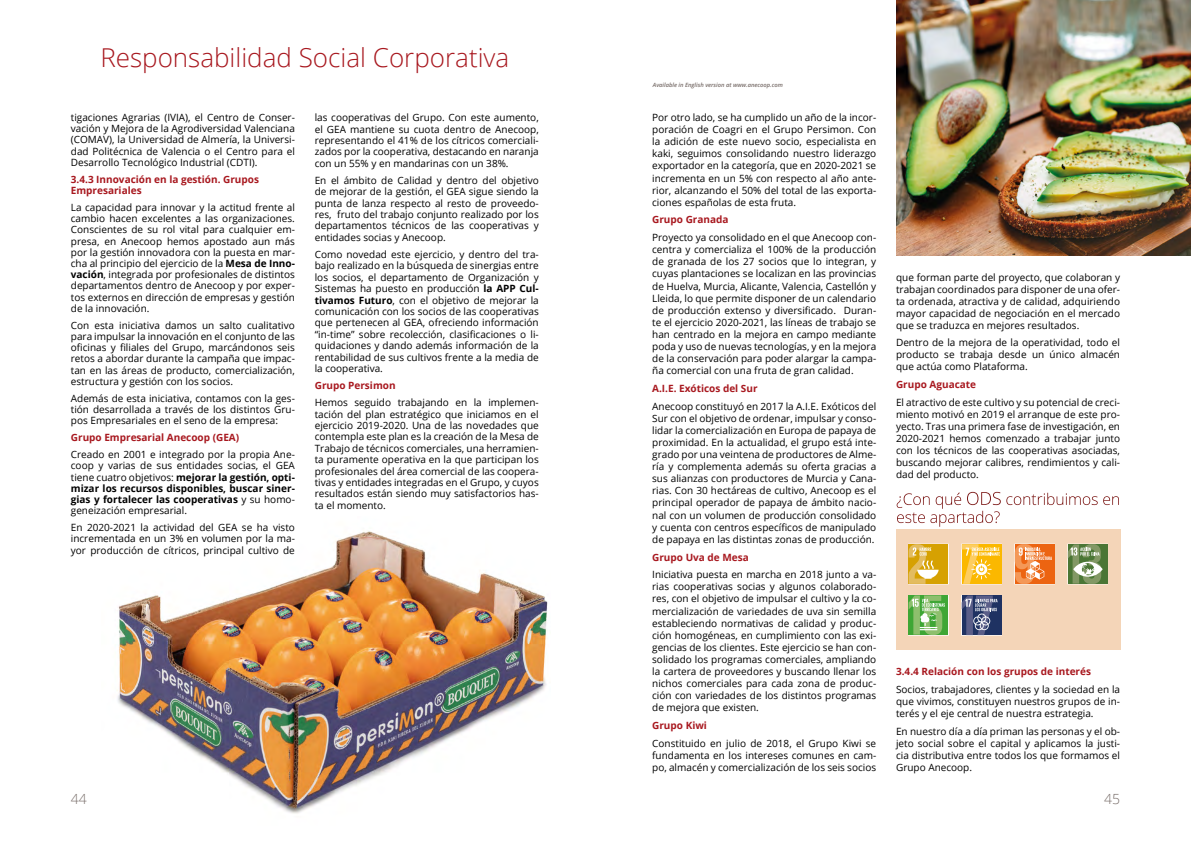
<style>
.page{position:relative;width:1191px;height:842px;background:#fff}
.page>*{position:absolute;margin:0;border:0;box-sizing:border-box;transform-origin:0 0}
.t1{font:300 26px "Open Sans";color:#a8181f}
.t2{font:300 14px "Open Sans";color:#776c68}
.t3{font:10px/12.1px "Open Sans";color:#000;text-align:justify}
.t4{font:700 10px/11.2px "Open Sans";color:#a8181f}
.t5{font:italic 600 5.8px "Open Sans";color:#776c68}
.s1{font-weight:700}
</style>
<div class="page">
<div style="left:896px;top:529px;width:224px;height:121px;background:#f4d5b8"></div>
<svg style="left:961px;top:544px;width:41px;height:40px"></svg>
<svg style="left:1067px;top:544px;width:41px;height:40px"></svg>
<svg style="left:908px;top:544px;width:40px;height:40px"></svg>
<svg style="left:908px;top:595px;width:40px;height:41px"></svg>
<svg style="left:1006px;top:493px;width:91px;height:12px"></svg>
<svg style="left:1103px;top:496px;width:16px;height:9px"></svg>
<svg style="left:896px;top:492px;width:104px;height:35px"></svg>
<svg style="left:1014px;top:544px;width:41px;height:40px"></svg>
<svg style="left:961px;top:595px;width:41px;height:41px"></svg>
<img style="left:896px;top:0;width:295px;height:255px">
<img style="left:117px;top:531px;width:431px;height:283px">
<h1 class="t1" style="left:100px;top:39px;width:410px">Responsabilidad Social Corporativa</h1>
<p class="t3" style="left:71px;top:112px;width:225px;line-height:11.2px">tigaciones Agrarias (IVIA), el Centro de Conser&shy;vación y Mejora de la Agrodiversidad Valenciana (COMAV), la Universidad de Almería, la Universi&shy;dad Politécnica de Valencia o el Centro para el Desarrollo Tecnológico Industrial (CDTI).</p>
<p class="t4" style="left:71px;top:173px;width:190px">3.4.3 Innovación en la gestión. Grupos<br>Empresariales</p>
<p class="t3" style="left:71px;top:201px;width:225px;line-height:11.2px">La capacidad para innovar y la actitud frente al cambio hacen excelentes a las organizaciones.<br>Conscientes de su rol vital para cualquier em&shy;presa, en Anecoop hemos apostado aun más por la gestión innovadora con la puesta en mar&shy;cha al principio del ejercicio de la <span class="s1">Mesa de Inno&shy;vación</span>, integrada por profesionales de distintos departamentos dentro de Anecoop y por exper&shy;tos externos en dirección de empresas y gestión de la innovación.</p>
<p class="t3" style="left:71px;top:319px;width:225px;line-height:11.2px">Con esta iniciativa damos un salto cualitativo para impulsar la innovación en el conjunto de las oficinas y filiales del Grupo, marcándonos seis retos a abordar durante la campaña que impac&shy;tan en las áreas de producto, comercialización, estructura y gestión con los socios.</p>
<p class="t3" style="left:71px;top:392px;width:225px;line-height:11.2px">Además de esta iniciativa, contamos con la ges&shy;tión desarrollada a través de los distintos Gru&shy;pos Empresariales en el seno de la empresa:</p>
<p class="t4" style="left:71px;top:432px;width:170px">Grupo Empresarial Anecoop (GEA)</p>
<p class="t3" style="left:71px;top:449px;width:225px;line-height:11.2px">Creado en 2001 e integrado por la propia Ane&shy;coop y varias de sus entidades socias, el GEA tiene cuatro objetivos: <span class="s1">mejorar la gestión, opti&shy;mizar los recursos disponibles, buscar siner&shy;gias y fortalecer las cooperativas</span> y su homo&shy;geneización empresarial.</p>
<p class="t3" style="left:71px;top:521px;width:225px;line-height:11.4px">En 2020-2021 la actividad del GEA se ha visto incrementada en un 3% en volumen por la ma&shy;yor producción de cítricos, principal cultivo de</p>
<p class="t3" style="left:315px;top:112px;width:225px;line-height:11.4px">las cooperativas del Grupo. Con este aumento, el GEA mantiene su cuota dentro de Anecoop, representando el 41% de los cítricos comerciali&shy;zados por la cooperativa, destacando en naranja con un 55% y en mandarinas con un 38%.</p>
<p class="t3" style="left:315px;top:174px;width:225px;line-height:11.4px">En el ámbito de Calidad y dentro del objetivo de mejorar de la gestión, el GEA sigue siendo la punta de lanza respecto al resto de proveedo&shy;res, fruto del trabajo conjunto realizado por los departamentos técnicos de las cooperativas y entidades socias y Anecoop.</p>
<p class="t3" style="left:315px;top:248px;width:225px;line-height:11.4px">Como novedad este ejercicio, y dentro del tra&shy;bajo realizado en la búsqueda de sinergias entre los socios, el departamento de Organización y Sistemas ha puesto en producción <span class="s1">la APP Cul&shy;tivamos Futuro</span>, con el objetivo de mejorar la comunicación con los socios de las cooperativas que pertenecen al GEA, ofreciendo información “in-time” sobre recolección, clasificaciones o li&shy;quidaciones y dando además información de la rentabilidad de sus cultivos frente a la media de la cooperativa.</p>
<p class="t4" style="left:315px;top:379px;width:82px">Grupo Persimon</p>
<p class="t3" style="left:315px;top:396px;width:225px;line-height:11.5px">Hemos seguido trabajando en la implemen&shy;tación del plan estratégico que iniciamos en el ejercicio 2019-2020. Una de las novedades que contempla este plan es la creación de la Mesa de Trabajo de técnicos comerciales, una herramien&shy;ta puramente operativa en la que participan los profesionales del área comercial de las coopera&shy;tivas y entidades integradas en el Grupo, y cuyos resultados están siendo muy satisfactorios has&shy;ta el momento.</p>
<p class="t5" style="left:653px;top:81px;width:132px">Available in English version at www.anecoop.com</p>
<p class="t3" style="left:652px;top:111px;width:225px">Por otro lado, se ha cumplido un año de la incor&shy;poración de Coagri en el Grupo Persimon. Con la adición de este nuevo socio, especialista en kaki, seguimos consolidando nuestro liderazgo exportador en la categoría, que en 2020-2021 se incrementa en un 5% con respecto al año ante&shy;rior, alcanzando el 50% del total de las exporta&shy;ciones españolas de esta fruta.</p>
<p class="t4" style="left:652px;top:214px;width:78px">Grupo Granada</p>
<p class="t3" style="left:652px;top:231px;width:225px">Proyecto ya consolidado en el que Anecoop con&shy;centra y comercializa el 100% de la producción de granada de los 27 socios que lo integran, y cuyas plantaciones se localizan en las provincias de Huelva, Murcia, Alicante, Valencia, Castellón y Lleida, lo que permite disponer de un calendario de producción extenso y diversificado. Duran&shy;te el ejercicio 2020-2021, las líneas de trabajo se han centrado en la mejora en campo mediante poda y uso de nuevas tecnologías, y en la mejora de la conservación para poder alargar la campa&shy;ña comercial con una fruta de gran calidad.</p>
<p class="t4" style="left:652px;top:382px;width:107px">A.I.E. Exóticos del Sur</p>
<p class="t3" style="left:652px;top:400px;width:225px">Anecoop constituyó en 2017 la A.I.E. Exóticos del Sur con el objetivo de ordenar, impulsar y conso&shy;lidar la comercialización en Europa de papaya de proximidad. En la actualidad, el grupo está inte&shy;grado por una veintena de productores de Alme&shy;ría y complementa además su oferta gracias a sus alianzas con productores de Murcia y Cana&shy;rias. Con 30 hectáreas de cultivo, Anecoop es el principal operador de papaya de ámbito nacio&shy;nal con un volumen de producción consolidado y cuenta con centros específicos de manipulado de papaya en las distintas zonas de producción.</p>
<p class="t4" style="left:652px;top:551px;width:98px">Grupo Uva de Mesa</p>
<p class="t3" style="left:652px;top:568px;width:225px">Iniciativa puesta en marcha en 2018 junto a va&shy;rias cooperativas socias y algunos colaborado&shy;res, con el objetivo de impulsar el cultivo y la co&shy;mercialización de variedades de uva sin semilla estableciendo normativas de calidad y produc&shy;ción homogéneas, en cumplimiento con las exi&shy;gencias de los clientes. Este ejercicio se han con&shy;solidado los programas comerciales, ampliando la cartera de proveedores y buscando llenar los nichos comerciales para cada zona de produc&shy;ción con variedades de los distintos programas de mejora que existen.</p>
<p class="t4" style="left:652px;top:719px;width:56px">Grupo Kiwi</p>
<p class="t3" style="left:652px;top:737px;width:225px">Constituido en julio de 2018, el Grupo Kiwi se fundamenta en los intereses comunes en cam&shy;po, almacén y comercialización de los seis socios</p>
<p class="t3" style="left:896px;top:271px;width:225px">que forman parte del proyecto, que colaboran y trabajan coordinados para disponer de una ofer&shy;ta ordenada, atractiva y de calidad, adquiriendo mayor capacidad de negociación en el mercado que se traduzca en mejores resultados.</p>
<p class="t3" style="left:896px;top:336px;width:225px">Dentro de la mejora de la operatividad, todo el producto se trabaja desde un único almacén que actúa como Plataforma.</p>
<p class="t4" style="left:896px;top:378px;width:82px">Grupo Aguacate</p>
<p class="t3" style="left:896px;top:396px;width:225px">El atractivo de este cultivo y su potencial de creci&shy;miento motivó en 2019 el arranque de este pro&shy;yecto. Tras una primera fase de investigación, en 2020-2021 hemos comenzado a trabajar junto con los técnicos de las cooperativas asociadas, buscando mejorar calibres, rendimientos y cali&shy;dad del producto.</p>
<p class="t4" style="left:896px;top:666px;width:196px">3.4.4 Relación con los grupos de interés</p>
<p class="t3" style="left:896px;top:683px;width:225px">Socios, trabajadores, clientes y la sociedad en la que vivimos, constituyen nuestros grupos de in&shy;terés y el eje central de nuestra estrategia.</p>
<p class="t3" style="left:896px;top:725px;width:225px">En nuestro día a día priman las personas y el ob&shy;jeto social sobre el capital y aplicamos la justi&shy;cia distributiva entre todos los que formamos el Grupo Anecoop.</p>
<h2 class="t2" style="left:71px;top:790px;width:17px">44</h2>
<h2 class="t2" style="left:1104px;top:790px;width:17px">45</h2>
</div>
